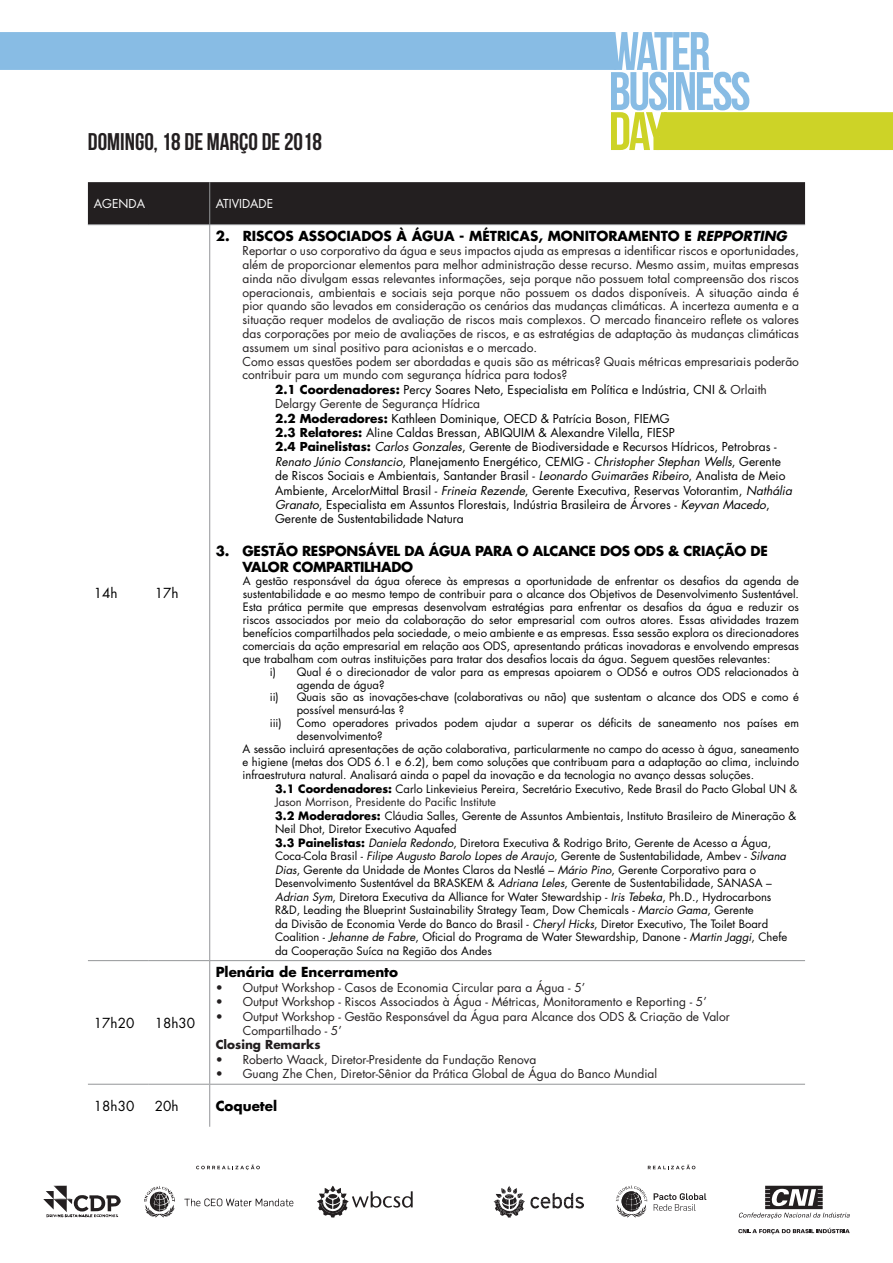
<style>
.page{position:relative;width:893px;height:1263px;background:#fff}
.page>*{position:absolute;margin:0;border:0;box-sizing:border-box;transform-origin:0 0}
.t1{font:700 24px "Bebas Neue";color:#231f20}
.t2{font:700 13.5px "Futura";color:#000}
.t3{font:700 13.5px/16.2px "Futura";letter-spacing:-.02em;color:#000}
.t4{font:13.5px "Futura";color:#000}
.t5{font:12px/13.8px "Futura";color:#231f20}
.List_Paragraph{font:12px/14.4px "Futura";color:#000}
.t6{font:12px "Futura";color:#fff}
.t7{font:700 12px "Futura";color:#231f20}
.List_Paragraph-2{font:11.25px/12.9px "Futura";color:#000}
.s1{font-style:italic}
.s2{font-weight:700}
.s3{color:#231f20}
</style>
<div class="page">
<svg style="left:0;top:32px;width:893px;height:118px"></svg>
<svg style="left:196px;top:1164px;width:64px;height:6px"></svg>
<svg style="left:317px;top:1186px;width:96px;height:31px"></svg>
<svg style="left:184px;top:1198px;width:109px;height:9px"></svg>
<svg style="left:144px;top:1186px;width:31px;height:31px"></svg>
<svg style="left:43px;top:1186px;width:78px;height:32px"></svg>
<svg style="left:648px;top:1164px;width:47px;height:6px"></svg>
<svg style="left:739px;top:1186px;width:111px;height:33px"></svg>
<svg style="left:738px;top:1228px;width:112px;height:6px"></svg>
<svg style="left:493px;top:1186px;width:91px;height:31px"></svg>
<svg style="left:616px;top:1186px;width:31px;height:31px"></svg>
<svg style="left:654px;top:1193px;width:52px;height:18px"></svg>
<div style="left:88px;top:182px;width:717px;height:42px;background:#231f20"></div>
<hr style="left:209px;top:182px;width:1px;height:42px;background:#939598">
<hr style="left:88px;top:224px;width:61px;height:1px;background:#939598">
<hr style="left:149px;top:224px;width:61px;height:1px;background:#939598">
<hr style="left:210px;top:224px;width:595px;height:1px;background:#939598">
<hr style="left:209px;top:225px;width:1px;height:735px;background:#939598">
<hr style="left:88px;top:960px;width:61px;height:1px;background:#939598">
<hr style="left:149px;top:960px;width:61px;height:1px;background:#939598">
<hr style="left:210px;top:960px;width:595px;height:1px;background:#939598">
<hr style="left:209px;top:961px;width:1px;height:123px;background:#939598">
<hr style="left:88px;top:1084px;width:61px;height:1px;background:#939598">
<hr style="left:149px;top:1084px;width:61px;height:1px;background:#939598">
<hr style="left:210px;top:1084px;width:595px;height:1px;background:#939598">
<hr style="left:209px;top:1084px;width:1px;height:43px;background:#939598">
<p class="t1" style="left:88px;top:128px;width:236px">DOMINGO, 18 DE MARÇO DE 2018</p>
<p class="t6" style="left:94px;top:196px;width:53px">AGENDA</p>
<p class="t6" style="left:216px;top:196px;width:59px">ATIVIDADE</p>
<p class="t4" style="left:94px;top:584px;width:25px">14h</p>
<p class="t4" style="left:155px;top:584px;width:25px">17h</p>
<p class="t4" style="left:94px;top:1014px;width:42px">17h20</p>
<p class="t4" style="left:155px;top:1014px;width:42px">18h30</p>
<p class="t2" style="left:216px;top:227px;width:576px">2. RISCOS ASSOCIADOS À ÁGUA - MÉTRICAS, MONITORAMENTO E <span class="s1">REPPORTING</span></p>
<p class="t5" style="left:242px;top:244px;width:558px;text-align:justify">Reportar o uso corporativo da água e seus impactos ajuda as empresas a identificar riscos e oportunidades, além de proporcionar elementos para melhor administração desse recurso. Mesmo assim, muitas empresas ainda não divulgam essas relevantes informações, seja porque não possuem total compreensão dos riscos operacionais, ambientais e sociais seja porque não possuem os dados disponíveis. A situação ainda é pior quando são levados em consideração os cenários das mudanças climáticas. A incerteza aumenta e a situação requer modelos de avaliação de riscos mais complexos. O mercado financeiro reflete os valores das corporações por meio de avaliações de riscos, e as estratégias de adaptação às mudanças climáticas assumem um sinal positivo para acionistas e o mercado.</p>
<p class="t5" style="left:242px;top:354px;width:558px">Como essas questões podem ser abordadas e quais são as métricas? Quais métricas empresariais poderão contribuir para um mundo com segurança hídrica para todos?</p>
<p class="List_Paragraph" style="left:275px;top:382px;width:493px"><span class="s2">2.1 Coordenadores:</span> Percy Soares Neto, Especialista em Política e Indústria, CNI <span class="s3">&amp; Orlaith<br>Delargy Gerente de Segurança Hídrica</span></p>
<p class="List_Paragraph" style="left:275px;top:411px;width:396px"><span class="s2">2.2 Moderadores:</span> Kathleen Dominique, OECD &amp; Patrícia Boson, FIEMG</p>
<p class="List_Paragraph" style="left:275px;top:426px;width:401px"><span class="s2">2.3 Relatores:</span> Aline Caldas Bressan, ABIQUIM &amp; Alexandre Vilella, FIESP</p>
<p class="List_Paragraph" style="left:275px;top:440px;width:521px"><span class="s2">2.4 Painelistas:</span> <span class="s1">Carlos Gonzales</span>, Gerente de Biodiversidade e Recursos Hídricos, Petrobras - <span class="s1">Renato Júnio Constancio</span>, P l a n e j a m e n to E n e rg é t i c o , C E M I G - <span class="s1">Christopher Stephan Wells</span>, G e re n te de Riscos Sociais e Ambientais, Santander Brasil - <span class="s1">Leonardo Guimarães Ribeiro</span>, Analista de Meio Ambiente, ArcelorMittal Brasil - <span class="s1">Frineia Rezende</span>, Gerente Executiva, Reservas Votorantim, <span class="s1">Nathália Granato</span>, Especialista em Assuntos Florestais, Indústria Brasileira de Árvores - <span class="s1">Keyvan Macedo</span>, Gerente de Sustentabilidade Natura</p>
<p class="t3" style="left:242px;top:542px;width:527px;text-indent:-27px">3. GESTÃO RESPONSÁVEL DA ÁGUA PARA O ALCANCE DOS ODS &amp; CRIAÇÃO DE<br>VALOR COMPARTILHADO</p>
<p class="List_Paragraph-2" style="left:243px;top:574px;width:558px;text-align:justify">A gestão responsável da água oferece às empresas a oportunidade de enfrentar os desafios da agenda de sustentabilidade e ao mesmo tempo de contribuir para o alcance dos Objetivos de Desenvolvimento Sustentável.<br>Esta prática permite que empresas desenvolvam estratégias para enfrentar os desafios da água e reduzir os riscos associados por meio da colaboração do setor empresarial com outros atores. Essas atividades trazem benefícios compartilhados pela sociedade, o meio ambiente e as empresas. Essa sessão explora os direcionadores comerciais da ação empresarial em relação aos ODS, apresentando práticas inovadoras e envolvendo empresas que trabalham com outras instituições para tratar dos desafios locais da água. Seguem questões relevantes:</p>
<p class="List_Paragraph-2" style="left:297px;top:665px;width:504px;text-indent:-27px">i) Qual é o direcionador de valor para as empresas apoiarem o ODS6 e outros ODS relacionados à agenda de água?</p>
<p class="List_Paragraph-2" style="left:297px;top:691px;width:504px;text-indent:-27px">ii) Quais são as inovações-chave (colaborativas ou não) que sustentam o alcance dos ODS e como é possível mensurá-las ?</p>
<p class="List_Paragraph-2" style="left:270px;top:717px;width:14px">iii)</p>
<p class="List_Paragraph-2" style="left:297px;top:717px;width:504px">Como operadores privados podem ajudar a superar os déficits de saneamento nos países em desenvolvimento?</p>
<p class="List_Paragraph-2" style="left:242px;top:743px;width:558px;text-align:justify">A sessão incluirá apresentações de ação colaborativa, particularmente no campo do acesso à água, saneamento e higiene (metas dos ODS 6.1 e 6.2), bem como soluções que contribuam para a adaptação ao clima, incluindo infraestrutura natural. Analisará ainda o papel da inovação e da tecnologia no avanço dessas soluções.</p>
<p class="List_Paragraph-2" style="left:275px;top:782px;width:524px;line-height:13.5px"><span class="s2">3.1 Coordenadores:</span> Carlo Linkevieius Pereira, Secretário Executivo, Rede Brasil do Pacto Global UN <span class="s3">&amp;<br>Jason Morrison, Presidente do Pacific Institute</span></p>
<p class="List_Paragraph-2" style="left:275px;top:809px;width:523px;line-height:13.5px"><span class="s2">3.2 Moderadores:</span> Cláudia Salles, Gerente de Assuntos Ambientais, Instituto Brasileiro de Mineração &amp;<br>Neil Dhot, Diretor Executivo Aquafed</p>
<p class="List_Paragraph-2" style="left:275px;top:836px;width:515px;line-height:13.5px"><span class="s2">3.3 Painelistas:</span> <span class="s1">Daniela Redondo</span>, Diretora Executiva &amp; Rodrigo Brito, Gerente de Acesso a Água, Coca-Cola Brasil - <span class="s1">Filipe Augusto Barolo Lopes de Araujo</span>, Gerente de Sustentabilidade, Ambev - <span class="s1">Silvana Dias</span>, Gerente da Unidade de Montes Claros da Nestlé – <span class="s1">Mário Pino</span>, Gerente Corporativo para o Desenvolvimento Sustentável da BRASKEM &amp; <span class="s1">Adriana Leles</span>, Gerente de Sustentabilidade, SANASA – <span class="s1">Adrian Sym</span>, Diretora Executiva da Alliance for Water Stewardship - <span class="s1">Iris Tebeka</span>, Ph.D., Hydrocarbons R&amp;D, Leading the Blueprint Sustainability Strategy Team, Dow Chemicals - <span class="s1">Marcio Gama</span>, Gerente<br>da Divisão de Economia Verde do Banco do Brasil - <span class="s1">Cheryl Hicks</span>, Diretor Executivo, The Toilet Board Coalition - <span class="s1">Jehanne de Fabre</span>, Oficial do Programa de Water Stewardship, Danone - <span class="s1">Martin Jaggi</span>, Chefe da Cooperação Suíca na Região dos Andes</p>
<p class="t2" style="left:216px;top:963px;width:184px">Plenária de Encerramento</p>
<p class="t5" style="left:216px;top:981px;width:371px">• Output Workshop - Casos de Economia Circular para a Água - 5’</p>
<p class="t5" style="left:216px;top:995px;width:493px">• Output Workshop - Riscos Associados à Água - Métricas, Monitoramento e Reporting - 5’</p>
<p class="t5" style="left:243px;top:1009px;width:489px;line-height:14.4px;text-indent:-27px">• Output Workshop - Gestão Responsável da Água para Alcance dos ODS &amp; Criação de Valor<br>Compartilhado - 5’</p>
<p class="t7" style="left:216px;top:1037px;width:106px">Closing Remarks</p>
<p class="t5" style="left:216px;top:1053px;width:322px">• Roberto Waack, Diretor-Presidente da Fundação Renova</p>
<p class="t5" style="left:216px;top:1067px;width:443px">• Guang Zhe Chen, Diretor-Sênior da Prática Global de Água do Banco Mundial</p>
<p class="t4" style="left:94px;top:1097px;width:42px">18h30</p>
<p class="t4" style="left:155px;top:1097px;width:25px">20h</p>
<p class="t2" style="left:216px;top:1097px;width:63px">Coquetel</p>
</div>
